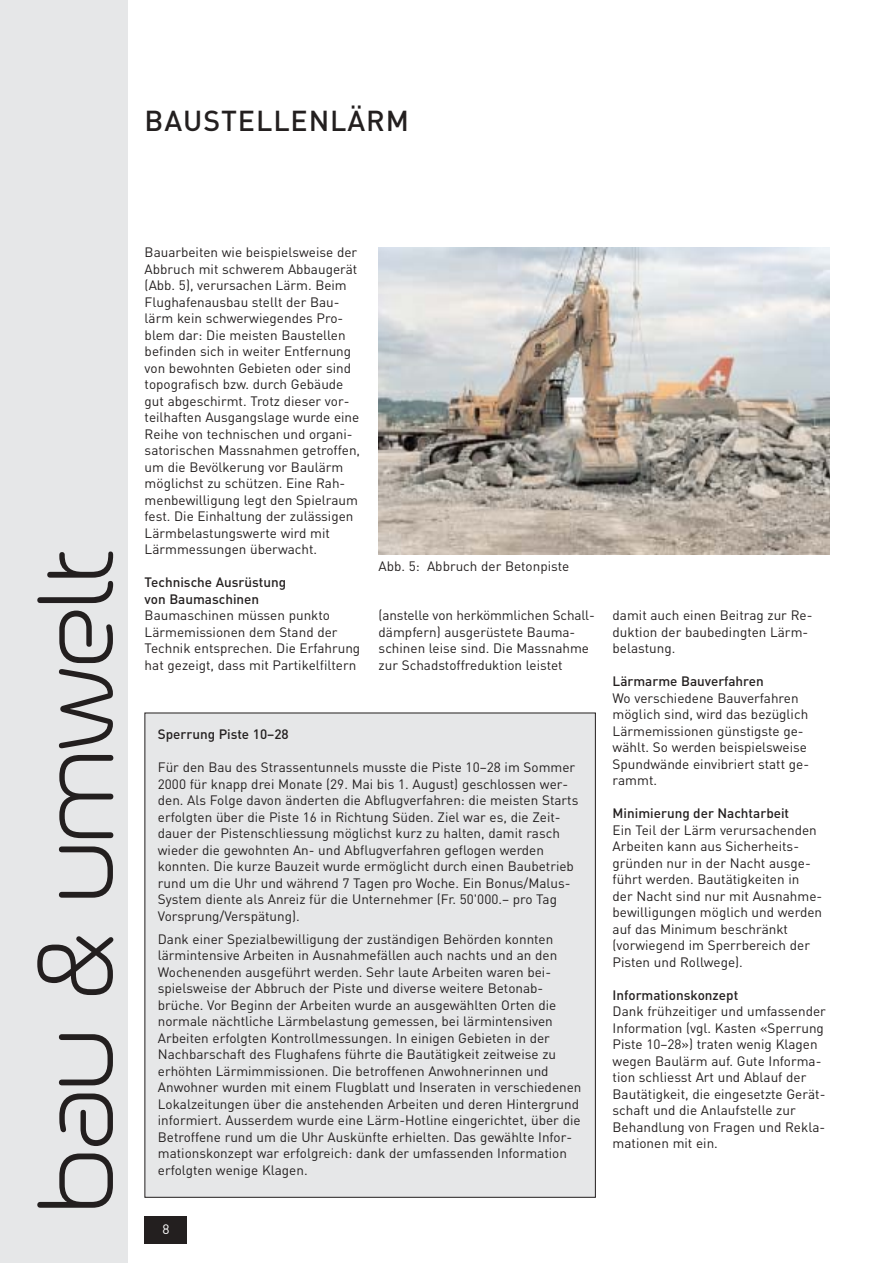
<style>
.page{position:relative;width:893px;height:1263px;background:#fff}
.page>*{position:absolute;margin:0;border:0;box-sizing:border-box;transform-origin:0 0}
.t1{font:108px "Unique";color:#231f1f}
.t2{font:500 28.5px "DIN";letter-spacing:.03em;color:#231f1f}
.t3{font:13.5px/16.5px "DIN";color:#231f1f}
.t4{font:500 13.5px/16.5px "DIN";color:#231f1f}
.t5{font:13.5px "DIN";color:#fff}
</style>
<div class="page">
<div style="left:145px;top:1216px;width:42px;height:28px;background:#231f1f"></div>
<div style="left:0;top:0;width:128px;height:1263px;background:#e6e7e8"></div>
<img style="left:378px;top:247px;width:451px;height:307px">
<div style="left:145px;top:713px;width:450px;height:484px;background:#e6e7e8"></div>
<h2 class="t2" style="left:145px;top:111px;width:266px">BAUSTELLENLÄRM</h2>
<h1 class="t1" style="left:37px;top:1212px;width:664px;rotate:-90deg">bau &amp; umwelt</h1>
<p class="t3" style="left:145px;top:246px;width:217px">Bauarbeiten wie beispielsweise der Abbruch mit schwerem Abbaugerät (Abb. 5), verursachen Lärm. Beim Flughafenausbau stellt der Bau&shy;lärm kein schwerwiegendes Pro&shy;blem dar: Die meisten Baustellen befinden sich in weiter Entfernung von bewohnten Gebieten oder sind topografisch bzw. durch Gebäude gut abgeschirmt. Trotz dieser vor&shy;teilhaften Ausgangslage wurde eine Reihe von technischen und organi&shy;satorischen Massnahmen getroffen, um die Bevölkerung vor Baulärm möglichst zu schützen. Eine Rah&shy;menbewilligung legt den Spielraum fest. Die Einhaltung der zulässigen Lärmbelastungswerte wird mit Lärmmessungen überwacht.</p>
<p class="t4" style="left:145px;top:576px;width:143px">Technische Ausrüstung von Baumaschinen</p>
<p class="t3" style="left:145px;top:609px;width:217px">Baumaschinen müssen punkto Lärmemissionen dem Stand der Technik entsprechen. Die Erfahrung hat gezeigt, dass mit Partikelfiltern</p>
<p class="t3" style="left:378px;top:609px;width:218px">(anstelle von herkömmlichen Schall&shy;dämpfern) ausgerüstete Bauma&shy;schinen leise sind. Die Massnahme zur Schadstoffreduktion leistet</p>
<p class="t3" style="left:612px;top:609px;width:201px">damit auch einen Beitrag zur Re&shy;duktion der baubedingten Lärm&shy;belastung.</p>
<p class="t4" style="left:612px;top:675px;width:153px">Lärmarme Bauverfahren</p>
<p class="t3" style="left:612px;top:691px;width:198px">Wo verschiedene Bauverfahren möglich sind, wird das bezüglich<br>Lärmemissionen günstigste ge&shy;wählt. So werden beispielsweise<br>Spundwände einvibriert statt ge&shy;rammt.</p>
<p class="t4" style="left:612px;top:807px;width:178px">Minimierung der Nachtarbeit</p>
<p class="t3" style="left:612px;top:823px;width:211px">Ein Teil der Lärm verursachenden<br>Arbeiten kann aus Sicherheits&shy;gründen nur in der Nacht ausge&shy;führt werden. Bautätigkeiten in der Nacht sind nur mit Ausnahme&shy;bewilligungen möglich und werden auf das Minimum beschränkt (vorwiegend im Sperrbereich der<br>Pisten und Rollwege).</p>
<p class="t4" style="left:612px;top:988px;width:127px">Informationskonzept</p>
<p class="t3" style="left:612px;top:1005px;width:215px">Dank frühzeitiger und umfassender<br>Information (vgl. Kasten «Sperrung<br>Piste 10–28») traten wenig Klagen wegen Baulärm auf. Gute Informa&shy;tion schliesst Art und Ablauf der<br>Bautätigkeit, die eingesetzte Gerät&shy;schaft und die Anlaufstelle zur<br>Behandlung von Fragen und Rekla&shy;mationen mit ein.</p>
<p class="t3" style="left:378px;top:559px;width:192px">Abb. 5: Abbruch der Betonpiste</p>
<p class="t4" style="left:158px;top:727px;width:132px">Sperrung Piste 10–28</p>
<p class="t3" style="left:158px;top:761px;width:422px">Für den Bau des Strassentunnels musste die Piste 10–28 im Sommer 2000 für knapp drei Monate (29. Mai bis 1. August) geschlossen wer&shy;den. Als Folge davon änderten die Abflugverfahren: die meisten Starts erfolgten über die Piste 16 in Richtung Süden. Ziel war es, die Zeit&shy;dauer der Pistenschliessung möglichst kurz zu halten, damit rasch wieder die gewohnten An- und Abflugverfahren geflogen werden konnten. Die kurze Bauzeit wurde ermöglicht durch einen Baubetrieb rund um die Uhr und während 7 Tagen pro Woche. Ein Bonus/Malus-System diente als Anreiz für die Unternehmer (Fr. 50'000.– pro Tag Vorsprung/Verspätung).</p>
<p class="t3" style="left:158px;top:932px;width:425px">Dank einer Spezialbewilligung der zuständigen Behörden konnten lärmintensive Arbeiten in Ausnahmefällen auch nachts und an den Wochenenden ausgeführt werden. Sehr laute Arbeiten waren bei&shy;spielsweise der Abbruch der Piste und diverse weitere Betonab&shy;brüche. Vor Beginn der Arbeiten wurde an ausgewählten Orten die normale nächtliche Lärmbelastung gemessen, bei lärmintensiven Arbeiten erfolgten Kontrollmessungen. In einigen Gebieten in der Nachbarschaft des Flughafens führte die Bautätigkeit zeitweise zu erhöhten Lärmimmissionen. Die betroffenen Anwohnerinnen und Anwohner wurden mit einem Flugblatt und Inseraten in verschiedenen Lokalzeitungen über die anstehenden Arbeiten und deren Hintergrund informiert. Ausserdem wurde eine Lärm-Hotline eingerichtet, über die Betroffene rund um die Uhr Auskünfte erhielten. Das gewählte Infor&shy;mationskonzept war erfolgreich: dank der umfassenden Information erfolgten wenige Klagen.</p>
<p class="t5" style="left:162px;top:1225px;width:9px">8</p>
</div>
